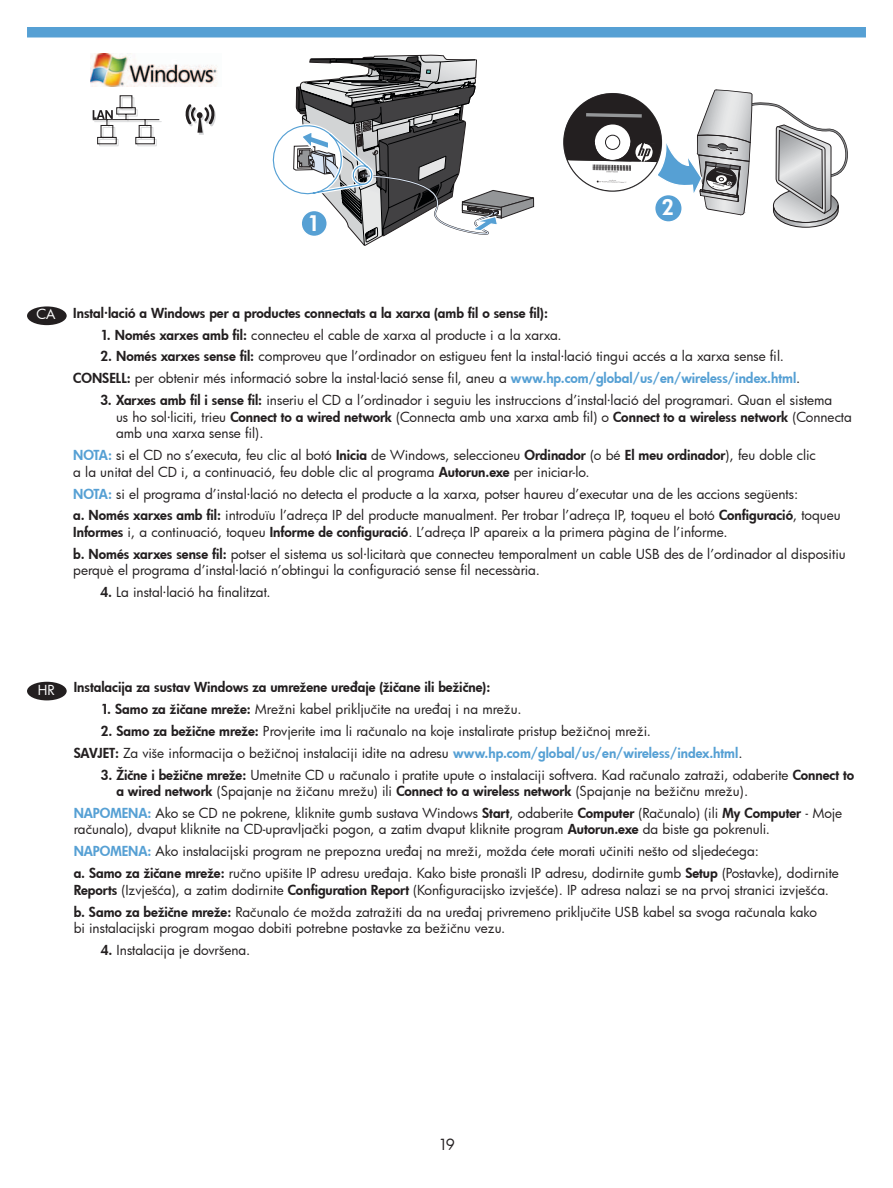
<style>
.page{position:relative;width:893px;height:1188px;background:#fff}
.page>*{position:absolute;margin:0;border:0;box-sizing:border-box;transform-origin:0 0}
.t1{font:21px "Futura Hv";color:#fff}
.t2{font:15px "Futura Bk";color:#231f20}
.t3{font:13.5px/21.9px "Futura Bk";color:#231f20}
.t4{font:13.5px "Futura Hv";color:#231f20}
.t5{font:13.5px "Futura Bk";color:#fff}
.s1{font-family:"Futura Hv"}
.s2{font-family:"Futura Hv";color:#56a0d4}
</style>
<div class="page">
<img style="left:91px;top:54px;width:127px;height:33px">
<svg style="left:93px;top:95px;width:69px;height:51px"></svg>
<svg style="left:185px;top:104px;width:31px;height:31px"></svg>
<svg style="left:563px;top:89px;width:284px;height:139px"></svg>
<svg style="left:272px;top:54px;width:263px;height:192px"></svg>
<div style="left:27px;top:27px;width:838px;height:11px;background:#56a0d4"></div>
<div style="left:655px;top:195px;width:26px;height:26px;background:#56a0d4;border-radius:50%"></div>
<div style="left:301px;top:210px;width:26px;height:26px;background:#56a0d4;border-radius:50%"></div>
<div style="left:300px;top:210px;width:28px;height:27px;border:2px solid #fff;border-radius:50%"></div>
<div style="left:27px;top:306px;width:40px;height:19px;background:#231f20;border-radius:50%"></div>
<div style="left:27px;top:682px;width:40px;height:18px;background:#231f20;border-radius:50%"></div>
<h1 class="t1" style="left:307px;top:209px;width:14px">1</h1>
<h1 class="t1" style="left:661px;top:193px;width:14px">2</h1>
<p class="t5" style="left:37px;top:305px;width:21px">CA</p>
<p class="t4" style="left:73px;top:304px;width:476px">Instal·lació a Windows per a productes connectats a la xarxa (amb fil o sense fil):</p>
<p class="t3" style="left:100px;top:323px;width:462px"><span class="s1">1. Només xarxes amb fil:</span> connecteu el cable de xarxa al producte i a la xarxa.</p>
<p class="t3" style="left:73px;top:345px;width:728px;text-indent:27px"><span class="s1">2. Només xarxes sense fil:</span> comproveu que l’ordinador on estigueu fent la instal·lació tingui accés a la xarxa sense fil.<br><span class="s1">CONSELL:</span> per obtenir més informació sobre la instal·lació sense fil, aneu a <span class="s2">www.hp.com/global/us/en/wireless/index.html</span>.</p>
<p class="t3" style="left:116px;top:392px;width:737px;line-height:16.5px;text-indent:-16px"><span class="s1">3. Xarxes amb fil i sense fil:</span> inseriu el CD a l’ordinador i seguiu les instruccions d’instal·lació del programari. Quan el sistema<br>us ho sol·liciti, trieu <span class="s1">Connect to a wired network</span> (Connecta amb una xarxa amb fil) o <span class="s1">Connect to a wireless network</span> (Connecta amb una xarxa sense fil).</p>
<p class="t3" style="left:73px;top:447px;width:743px;line-height:16.5px"><span class="s2">NOTA:</span> si el CD no s’executa, feu clic al botó <span class="s1">Inicia</span> de Windows, seleccioneu <span class="s1">Ordinador</span> (o bé <span class="s1">El meu ordinador</span>), feu doble clic a la unitat del CD i, a continuació, feu doble clic al programa <span class="s1">Autorun.exe</span> per iniciar-lo.</p>
<p class="t3" style="left:73px;top:482px;width:768px"><span class="s2">NOTA:</span> si el programa d’instal·lació no detecta el producte a la xarxa, potser haureu d’executar una de les accions següents:<br><span class="s1">a. Només xarxes amb fil:</span> introduïu l’adreça IP del producte manualment. Per trobar l’adreça IP, toqueu el botó <span class="s1">Configuració</span>, toqueu</p>
<p class="t3" style="left:73px;top:521px;width:773px"><span class="s1">Informes</span> i, a continuació, toqueu <span class="s1">Informe de configuració</span>. L’adreça IP apareix a la primera pàgina de l’informe.<br><span class="s1">b. Només xarxes sense fil:</span> potser el sistema us sol·licitarà que connecteu temporalment un cable USB des de l’ordinador al dispositiu</p>
<p class="t3" style="left:73px;top:559px;width:468px">perquè el programa d’instal·lació n’obtingui la configuració sense fil necessària.</p>
<p class="t3" style="left:100px;top:581px;width:172px"><span class="s1">4.</span> La instal·lació ha finalitzat.</p>
<p class="t5" style="left:38px;top:681px;width:18px">HR</p>
<p class="t4" style="left:74px;top:678px;width:418px">Instalacija za sustav Windows za umrežene uređaje (žičane ili bežične):</p>
<p class="t3" style="left:101px;top:698px;width:422px"><span class="s1">1. Samo za žičane mreže:</span> Mrežni kabel priključite na uređaj i na mrežu.</p>
<p class="t3" style="left:74px;top:720px;width:670px;text-indent:27px"><span class="s1">2. Samo za bežične mreže:</span> Provjerite ima li računalo na koje instalirate pristup bežičnoj mreži.<br><span class="s1">SAVJET:</span> Za više informacija o bežičnoj instalaciji idite na adresu <span class="s2">www.hp.com/global/us/en/wireless/index.html</span>.</p>
<p class="t3" style="left:116px;top:766px;width:739px;line-height:16.5px;text-indent:-16px"><span class="s1">3. Žične i bežične mreže:</span> Umetnite CD u računalo i pratite upute o instalaciji softvera. Kad računalo zatraži, odaberite <span class="s1">Connect to a wired network</span> (Spajanje na žičanu mrežu) ili <span class="s1">Connect to a wireless network</span> (Spajanje na bežičnu mrežu).</p>
<p class="t3" style="left:74px;top:805px;width:769px;line-height:16.5px"><span class="s2">NAPOMENA:</span> Ako se CD ne pokrene, kliknite gumb sustava Windows <span class="s1">Start</span>, odaberite <span class="s1">Computer</span> (Računalo) (ili <span class="s1">My Computer</span> - Moje računalo), dvaput kliknite na CD-upravljački pogon, a zatim dvaput kliknite program <span class="s1">Autorun.exe</span> da biste ga pokrenuli.</p>
<p class="t3" style="left:74px;top:840px;width:766px"><span class="s2">NAPOMENA:</span> Ako instalacijski program ne prepozna uređaj na mreži, možda ćete morati učiniti nešto od sljedećega:<br><span class="s1">a. Samo za žičane mreže:</span> ručno upišite IP adresu uređaja. Kako biste pronašli IP adresu, dodirnite gumb <span class="s1">Setup</span> (Postavke), dodirnite</p>
<p class="t3" style="left:74px;top:879px;width:756px"><span class="s1">Reports</span> (Izvješća), a zatim dodirnite <span class="s1">Configuration Report</span> (Konfiguracijsko izvješće). IP adresa nalazi se na prvoj stranici izvješća. <span class="s1">b. Samo za bežične mreže:</span> Računalo će možda zatražiti da na uređaj privremeno priključite USB kabel sa svoga računala kako</p>
<p class="t3" style="left:74px;top:917px;width:433px">bi instalacijski program mogao dobiti potrebne postavke za bežičnu vezu.</p>
<p class="t3" style="left:101px;top:939px;width:151px"><span class="s1">4.</span> Instalacija je dovršena.</p>
<p class="t2" style="left:438px;top:1134px;width:18px">19</p>
</div>
